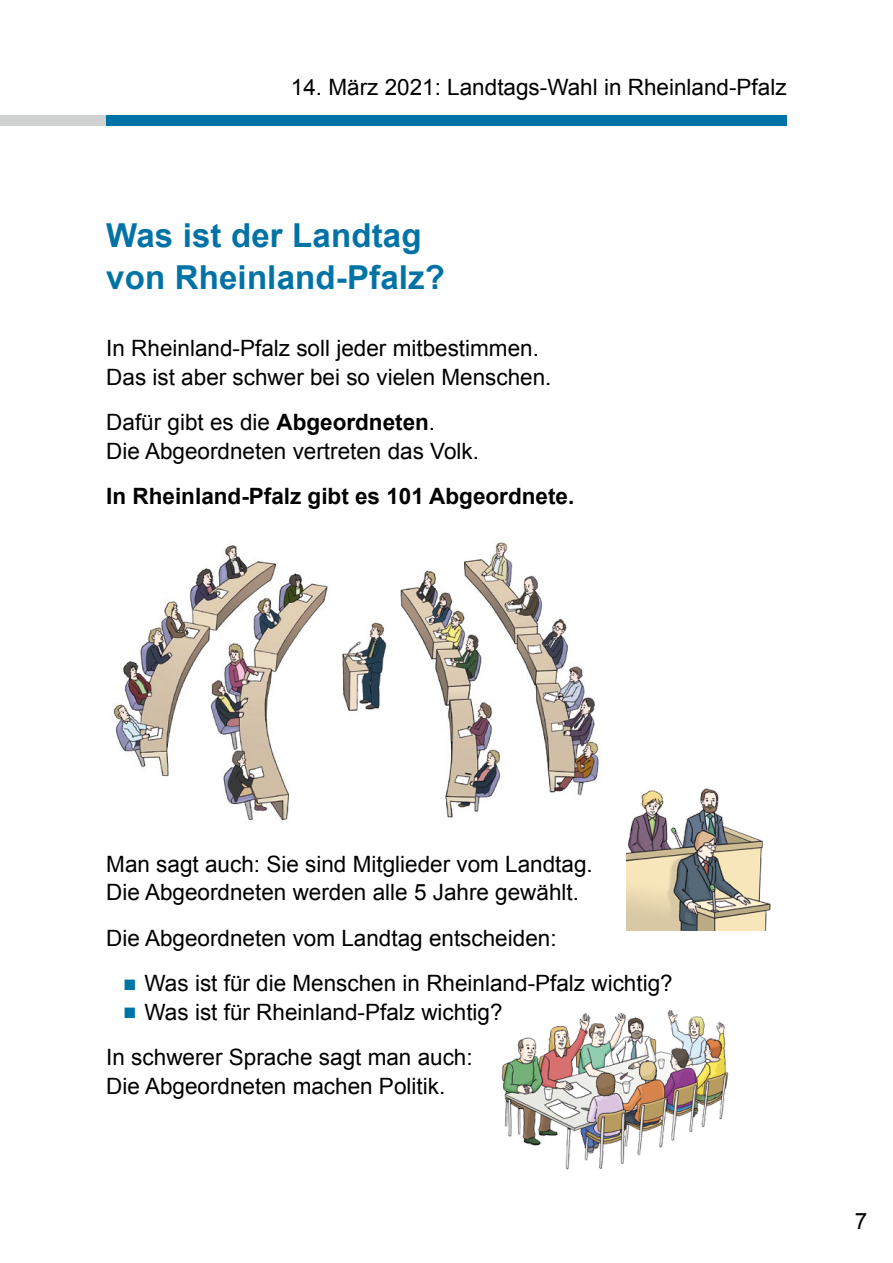
<style>
.page{position:relative;width:893px;height:1263px;background:#fff}
.page>*{position:absolute;margin:0;border:0;box-sizing:border-box;transform-origin:0 0}
.t1{font:700 33px/42px "Arial";letter-spacing:.005em;color:#0073a6}
.t2{font:22.5px/28.5px "Arial";color:#000}
.t3{font:700 22.5px "Arial";color:#000}
.s1{font-weight:700}
.s2{color:#0073a6}
</style>
<div class="page">
<div style="left:0;top:115px;width:106px;height:10px;background:#cfd0d0"></div>
<div style="left:106px;top:115px;width:681px;height:10px;background:#0073a6"></div>
<img style="left:113px;top:542px;width:486px;height:278px">
<img style="left:626px;top:788px;width:145px;height:142px">
<img style="left:501px;top:1010px;width:228px;height:160px">
<p class="t2" style="left:291px;top:73px;width:497px">14. März 2021: Landtags-Wahl in Rheinland-Pfalz</p>
<h1 class="t1" style="left:106px;top:215px;width:340px">Was ist der Landtag von Rheinland-Pfalz?</h1>
<p class="t2" style="left:106px;top:334px;width:447px">In Rheinland-Pfalz soll jeder mitbestimmen.<br>Das ist aber schwer bei so vielen Menschen.</p>
<p class="t2" style="left:106px;top:408px;width:374px">Dafür gibt es die <span class="s1">Abgeordneten</span>.<br>Die Abgeordneten vertreten das Volk.</p>
<p class="t3" style="left:106px;top:481px;width:469px">In Rheinland-Pfalz gibt es 101 Abgeordnete.</p>
<p class="t2" style="left:106px;top:850px;width:488px">Man sagt auch: Sie sind Mitglieder vom Landtag.<br>Die Abgeordneten werden alle 5 Jahre gewählt.</p>
<p class="t2" style="left:106px;top:924px;width:452px">Die Abgeordneten vom Landtag entscheiden:</p>
<p class="t2" style="left:123px;top:969px;width:551px"><span class="s2">■</span> Was ist für die Menschen in Rheinland-Pfalz wichtig?</p>
<p class="t2" style="left:106px;top:989px;width:398px;line-height:45.5px;text-indent:17px"><span class="s2">■</span> Was ist für Rheinland-Pfalz wichtig?<br>In schwerer Sprache sagt man auch:</p>
<p class="t2" style="left:106px;top:1072px;width:340px">Die Abgeordneten machen Politik.</p>
<p class="t2" style="left:855px;top:1207px;width:14px">7</p>
</div>
